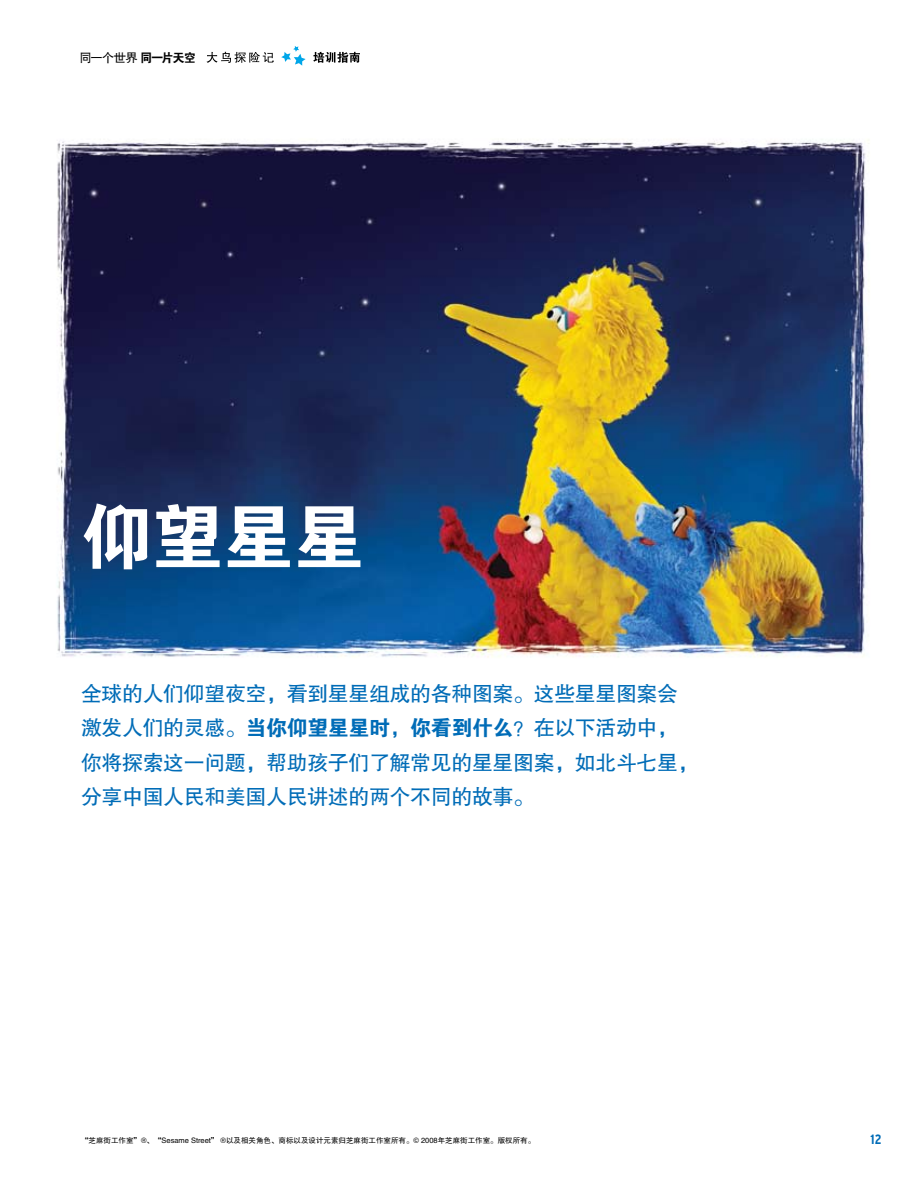
<style>
.page{position:relative;width:918px;height:1188px;background:#fff}
.page>*{position:absolute;margin:0;border:0;box-sizing:border-box;transform-origin:0 0}
.t1{font:72px "FZDHTJW GB1 0";color:#fff}
.t2{font:21px/34.5px "FZHTJW GB1 0";letter-spacing:-.02em;color:#006cb7}
.t3{font:700 condensed 13.5px "Interstate";color:#006cb7}
.t4{font:12.3px "FZHTJW GB1 0";letter-spacing:-.05em;color:#000}
.t5{font:7.5px "FZHTJW GB1 0";color:#000}
.s1{font-family:"FZDHTJW GB1 0"}
.s2{font-family:"Helvetica"}
</style>
<div class="page">
<img style="left:57px;top:139px;width:812px;height:519px">
<svg style="left:281px;top:46px;width:25px;height:20px"></svg>
<svg style="left:313px;top:52px;width:47px;height:11px"></svg>
<svg style="left:206px;top:52px;width:68px;height:11px"></svg>
<p class="t4" style="left:80px;top:51px;width:118px">同一个世界 <span class="s1">同一片天空</span></p>
<h1 class="t1" style="left:81px;top:498px;width:285px">仰望星星</h1>
<p class="t2" style="left:81px;top:676px;width:619px">全球的人们仰望夜空，看到星星组成的各种图案。这些星星图案会激发人们的灵感。<span class="s1">当你仰望星星时，你看到什么？</span>在以下活动中，你将探索这一问题，帮助孩子们了解常见的星星图案，如北斗七星，分享中国人民和美国人民讲述的两个不同的故事。</p>
<p class="t5" style="left:81px;top:1136px;width:456px">“芝麻街工作室”<span class="s2">®</span>、“Sesame Street” <span class="s2">®</span>以及相关角色、商标以及设计元素归芝麻街工作室所有。<span class="s2">©</span> 2008年芝麻街工作室。版权所有。</p>
<p class="t3" style="left:871px;top:1132px;width:13px">12</p>
</div>
